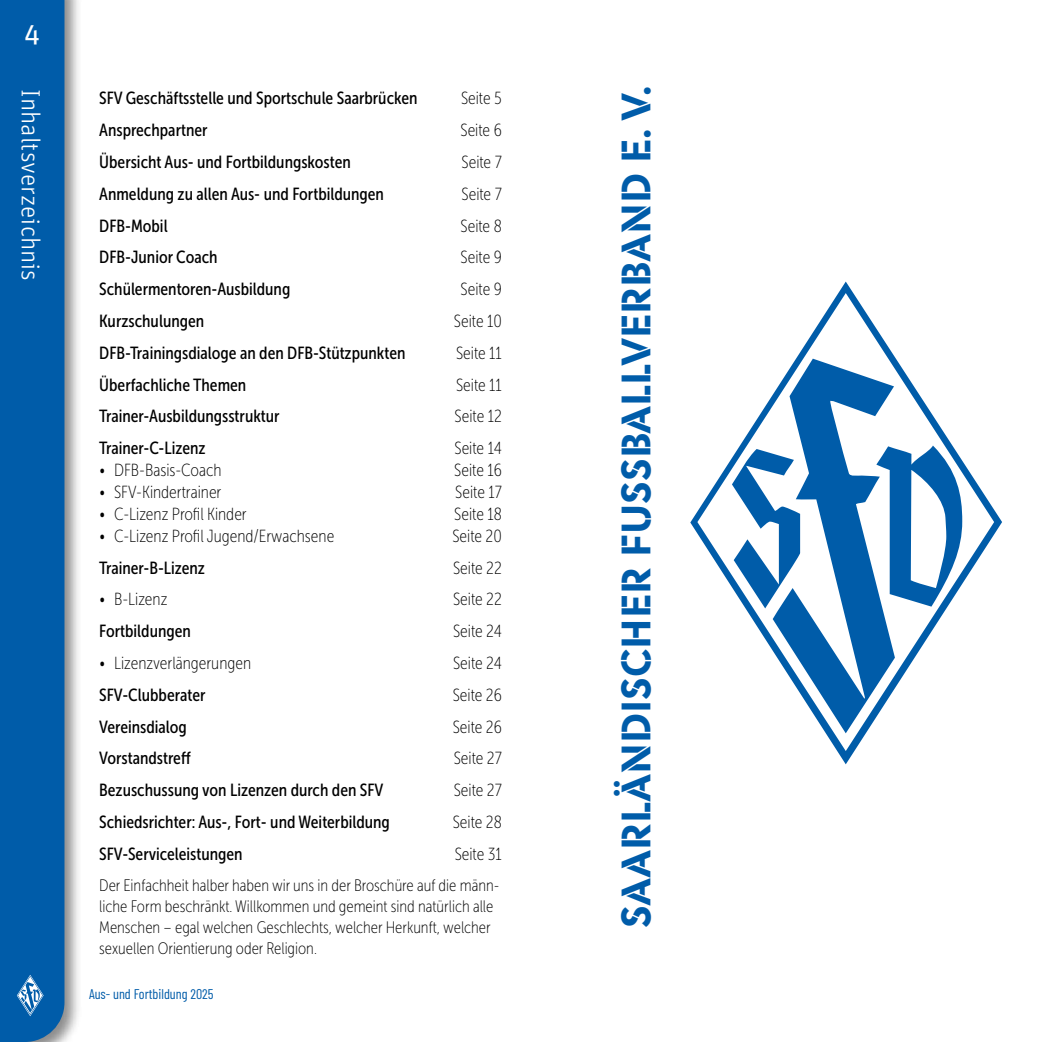
<style>
.page{position:relative;width:1042px;height:1042px;background:#fff}
.page>*{position:absolute;margin:0;border:0;box-sizing:border-box;transform-origin:0 0}
.t1{font:41.65px "DFB Stencil";color:#005ca9}
.t2{font:28px "Unit Pro";color:#fff}
.t3{font:300 26.25px "Unit Pro";color:#fff}
.t4{font:17.5px "Museo Sans Cond 500";color:#000}
.t5{font:17.5px "Museo Sans Cond 100";color:#000}
.t6{font:16.62px/21px "Museo Sans Cond 100";color:#000}
.t7{font:14px "Barlow Condensed";color:#005ca9}
</style>
<div class="page">
<div style="left:0;top:0;width:82px;height:1042px;background:#000;opacity:.45"></div>
<div style="left:0;top:0;width:64px;height:1042px;background:#005ca9"></div>
<svg style="left:697px;top:293px;width:297px;height:458px"></svg>
<svg style="left:773px;top:359px;width:122px;height:374px;fill:#005ca9"></svg>
<svg style="left:876px;top:445px;width:86px;height:161px"></svg>
<svg style="left:732px;top:449px;width:68px;height:159px"></svg>
<svg style="left:17px;top:975px;width:27px;height:41px"></svg>
<h2 class="t2" style="left:24px;top:14px;width:17px">4</h2>
<h3 class="t3" style="left:48px;top:89px;width:193px;rotate:90deg">Inhaltsverzeichnis</h3>
<p class="t4" style="left:99px;top:89px;width:320px">SFV Geschäftsstelle und Sportschule Saarbrücken</p>
<p class="t5" style="left:461px;top:89px;width:42px">Seite 5</p>
<p class="t4" style="left:99px;top:121px;width:110px">Ansprechpartner</p>
<p class="t5" style="left:460px;top:121px;width:43px">Seite 6</p>
<p class="t4" style="left:99px;top:152px;width:253px">Übersicht Aus- und Fortbildungskosten</p>
<p class="t5" style="left:461px;top:153px;width:42px">Seite 7</p>
<p class="t4" style="left:99px;top:184px;width:286px">Anmeldung zu allen Aus- und Fortbildungen</p>
<p class="t5" style="left:461px;top:184px;width:42px">Seite 7</p>
<p class="t4" style="left:99px;top:216px;width:70px">DFB-Mobil</p>
<p class="t5" style="left:460px;top:216px;width:43px">Seite 8</p>
<p class="t4" style="left:99px;top:248px;width:120px">DFB-Junior Coach</p>
<p class="t5" style="left:460px;top:248px;width:43px">Seite 9</p>
<p class="t4" style="left:99px;top:280px;width:193px">Schülermentoren-Ausbildung</p>
<p class="t5" style="left:460px;top:280px;width:43px">Seite 9</p>
<p class="t4" style="left:99px;top:311px;width:106px">Kurzschulungen</p>
<p class="t5" style="left:454px;top:312px;width:49px">Seite 10</p>
<p class="t4" style="left:99px;top:343px;width:308px">DFB-Trainingsdialoge an den DFB-Stützpunkten</p>
<p class="t5" style="left:456px;top:343px;width:47px">Seite 11</p>
<p class="t4" style="left:99px;top:375px;width:149px">Überfachliche Themen</p>
<p class="t5" style="left:456px;top:375px;width:47px">Seite 11</p>
<p class="t4" style="left:99px;top:407px;width:182px">Trainer-Ausbildungsstruktur</p>
<p class="t5" style="left:454px;top:407px;width:49px">Seite 12</p>
<p class="t4" style="left:99px;top:439px;width:108px">Trainer-C-Lizenz</p>
<p class="t5" style="left:454px;top:439px;width:49px">Seite 14</p>
<p class="t5" style="left:99px;top:461px;width:124px">• DFB-Basis-Coach</p>
<p class="t5" style="left:454px;top:461px;width:49px">Seite 16</p>
<p class="t5" style="left:99px;top:483px;width:124px">• SFV-Kindertrainer</p>
<p class="t5" style="left:455px;top:483px;width:48px">Seite 17</p>
<p class="t5" style="left:99px;top:505px;width:149px">• C-Lizenz Profil Kinder</p>
<p class="t5" style="left:454px;top:505px;width:49px">Seite 18</p>
<p class="t5" style="left:99px;top:526px;width:236px">• C-Lizenz Profil Jugend/Erwachsene</p>
<p class="t5" style="left:452px;top:526px;width:51px">Seite 20</p>
<p class="t4" style="left:99px;top:558px;width:107px">Trainer-B-Lizenz</p>
<p class="t5" style="left:453px;top:558px;width:50px">Seite 22</p>
<p class="t5" style="left:99px;top:590px;width:70px">• B-Lizenz</p>
<p class="t5" style="left:453px;top:590px;width:50px">Seite 22</p>
<p class="t4" style="left:99px;top:621px;width:93px">Fortbildungen</p>
<p class="t5" style="left:453px;top:622px;width:50px">Seite 24</p>
<p class="t5" style="left:99px;top:654px;width:153px">• Lizenzverlängerungen</p>
<p class="t5" style="left:453px;top:654px;width:50px">Seite 24</p>
<p class="t4" style="left:99px;top:685px;width:108px">SFV-Clubberater</p>
<p class="t5" style="left:453px;top:685px;width:51px">Seite 26</p>
<p class="t4" style="left:99px;top:717px;width:89px">Vereinsdialog</p>
<p class="t5" style="left:453px;top:717px;width:51px">Seite 26</p>
<p class="t4" style="left:99px;top:749px;width:93px">Vorstandstreff</p>
<p class="t5" style="left:454px;top:749px;width:50px">Seite 27</p>
<p class="t4" style="left:99px;top:780px;width:286px">Bezuschussung von Lizenzen durch den SFV</p>
<p class="t5" style="left:454px;top:781px;width:50px">Seite 27</p>
<p class="t4" style="left:99px;top:812px;width:292px">Schiedsrichter: Aus-, Fort- und Weiterbildung</p>
<p class="t5" style="left:453px;top:813px;width:51px">Seite 28</p>
<p class="t4" style="left:99px;top:844px;width:145px">SFV-Serviceleistungen</p>
<p class="t5" style="left:455px;top:844px;width:49px">Seite 31</p>
<p class="t6" style="left:99px;top:875px;width:402px">Der Einfachheit halber haben wir uns in der Broschüre auf die männ&shy;liche Form beschränkt. Willkommen und gemeint sind natürlich alle Menschen – egal welchen Geschlechts, welcher Herkunft, welcher sexuellen Orientierung oder Religion.</p>
<p class="t7" style="left:89px;top:983px;width:126px">Aus- und Fortbildung 2025</p>
<h1 class="t1" style="left:611px;top:927px;width:844px;rotate:-90deg">SAARLÄNDISCHER FUSSBALLVERBAND E. V.</h1>
</div>
